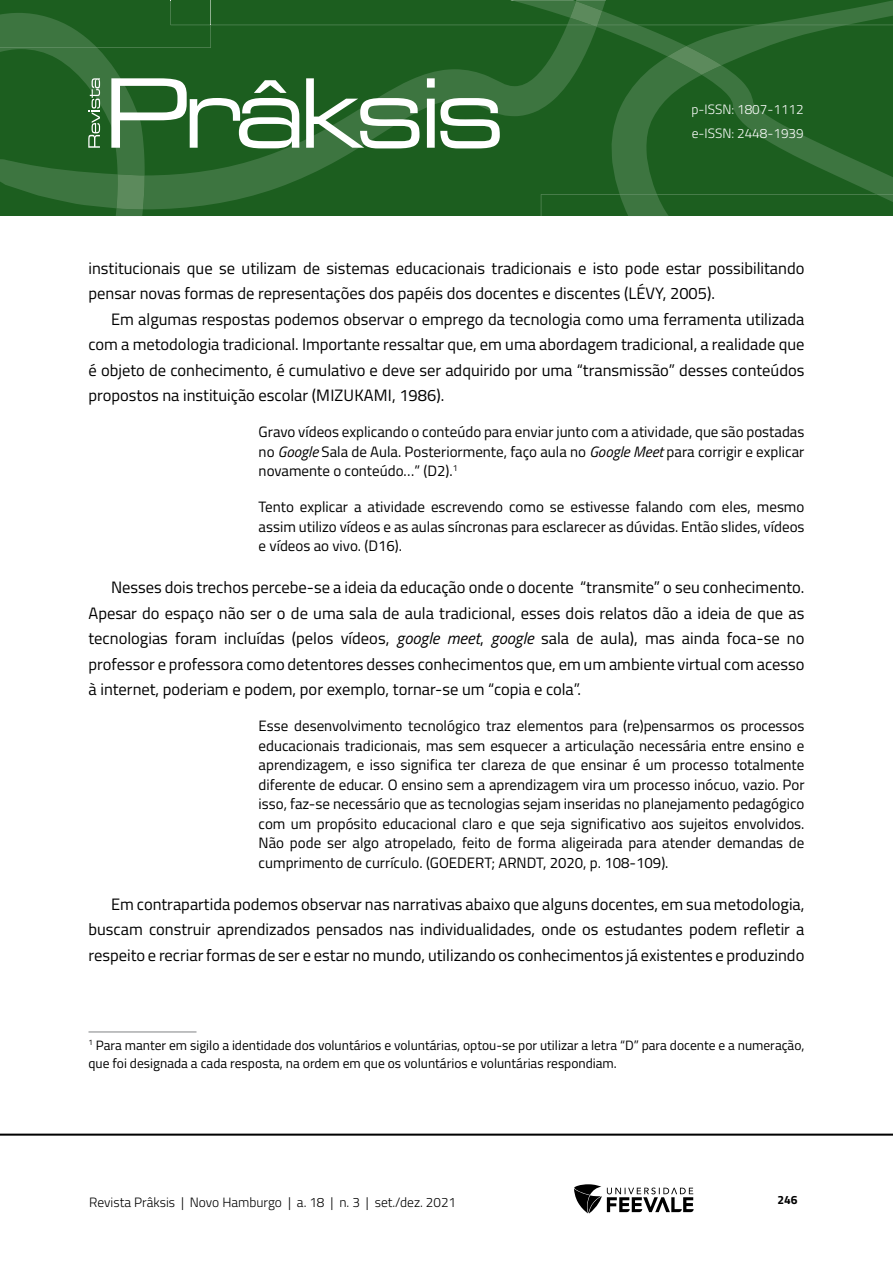
<style>
.page{position:relative;width:893px;height:1263px;background:#fff}
.page>*{position:absolute;margin:0;border:0;box-sizing:border-box;transform-origin:0 0}
.Corpo_de_texto{font:16.5px/25.5px "Titillium Web";color:#000;text-align:justify}
.Citação{font:15px/19.5px "Titillium Web";color:#000;text-align:justify}
.Rodapé{font:13.5px/18px "Titillium Web";color:#000}
.t1{font:300 13.5px "Titillium Web";color:#000}
.t2{font:300 13.5px/24px "Titillium Web";color:#fff}
.t3{font:700 12px "Titillium Web";color:#000}
.s1{font-style:italic}
</style>
<div class="page">
<hr style="left:0;top:1133px;width:893px;height:3px;background:#000">
<svg style="left:574px;top:1184px;width:120px;height:29px"></svg>
<svg style="left:0;top:0;width:893px;height:216px;background:#2e6b31"></svg>
<hr style="left:88px;top:1031px;width:108px;height:1px;background:#808285">
<p class="t2" style="left:691px;top:97px;width:114px">p-ISSN: 1807-1112 e-ISSN: 2448-1939</p>
<p class="Corpo_de_texto" style="left:88px;top:254px;width:717px">institucionais que se utilizam de sistemas educacionais tradicionais e isto pode estar possibilitando pensar novas formas de representações dos papéis dos docentes e discentes (LÉVY, 2005).</p>
<p class="Corpo_de_texto" style="left:88px;top:305px;width:717px;text-indent:22px">Em algumas respostas podemos observar o emprego da tecnologia como uma ferramenta utilizada com a metodologia tradicional. Importante ressaltar que, em uma abordagem tradicional, a realidade que é objeto de conhecimento, é cumulativo e deve ser adquirido por uma “transmissão” desses conteúdos propostos na instituição escolar (MIZUKAMI, 1986).</p>
<p class="Citação" style="left:259px;top:421px;width:547px">Gravo vídeos explicando o conteúdo para enviar junto com a atividade, que são postadas no <span class="s1">Google</span> Sala de Aula. Posteriormente, faço aula no <span class="s1">Google Meet</span> para corrigir e explicar novamente o conteúdo…” (D2).<sup>1</sup></p>
<p class="Citação" style="left:259px;top:496px;width:547px">Tento explicar a atividade escrevendo como se estivesse falando com eles, mesmo assim utilizo vídeos e as aulas síncronas para esclarecer as dúvidas. Então slides, vídeos e vídeos ao vivo. (D16).</p>
<p class="Corpo_de_texto" style="left:88px;top:574px;width:717px;text-indent:22px">Nesses dois trechos percebe-se a ideia da educação onde o docente “transmite” o seu conhecimento.<br>Apesar do espaço não ser o de uma sala de aula tradicional, esses dois relatos dão a ideia de que as tecnologias foram incluídas (pelos vídeos, <span class="s1">google meet</span>, <span class="s1">google</span> sala de aula), mas ainda foca-se no professor e professora como detentores desses conhecimentos que, em um ambiente virtual com acesso à internet, poderiam e podem, por exemplo, tornar-se um “copia e cola”.</p>
<p class="Citação" style="left:259px;top:715px;width:547px">Esse desenvolvimento tecnológico traz elementos para (re)pensarmos os processos educacionais tradicionais, mas sem esquecer a articulação necessária entre ensino e aprendizagem, e isso significa ter clareza de que ensinar é um processo totalmente diferente de educar. O ensino sem a aprendizagem vira um processo inócuo, vazio. Por isso, faz-se necessário que as tecnologias sejam inseridas no planejamento pedagógico com um propósito educacional claro e que seja significativo aos sujeitos envolvidos.<br>Não pode ser algo atropelado, feito de forma aligeirada para atender demandas de cumprimento de currículo. (GOEDERT; ARNDT, 2020, p. 108-109).</p>
<p class="Corpo_de_texto" style="left:88px;top:890px;width:717px;text-indent:22px">Em contrapartida podemos observar nas narrativas abaixo que alguns docentes, em sua metodologia, buscam construir aprendizados pensados nas individualidades, onde os estudantes podem refletir a respeito e recriar formas de ser e estar no mundo, utilizando os conhecimentos já existentes e produzindo</p>
<p class="Rodapé" style="left:88px;top:1035px;width:717px"><sup>1</sup> Para manter em sigilo a identidade dos voluntários e voluntárias, optou-se por utilizar a letra “D” para docente e a numeração, que foi designada a cada resposta, na ordem em que os voluntários e voluntárias respondiam.</p>
<p class="t1" style="left:89px;top:1192px;width:368px">Revista Prâksis | Novo Hamburgo | a. 18 | n. 3 | set./dez. 2021</p>
<p class="t3" style="left:777px;top:1190px;width:22px">246</p>
</div>
